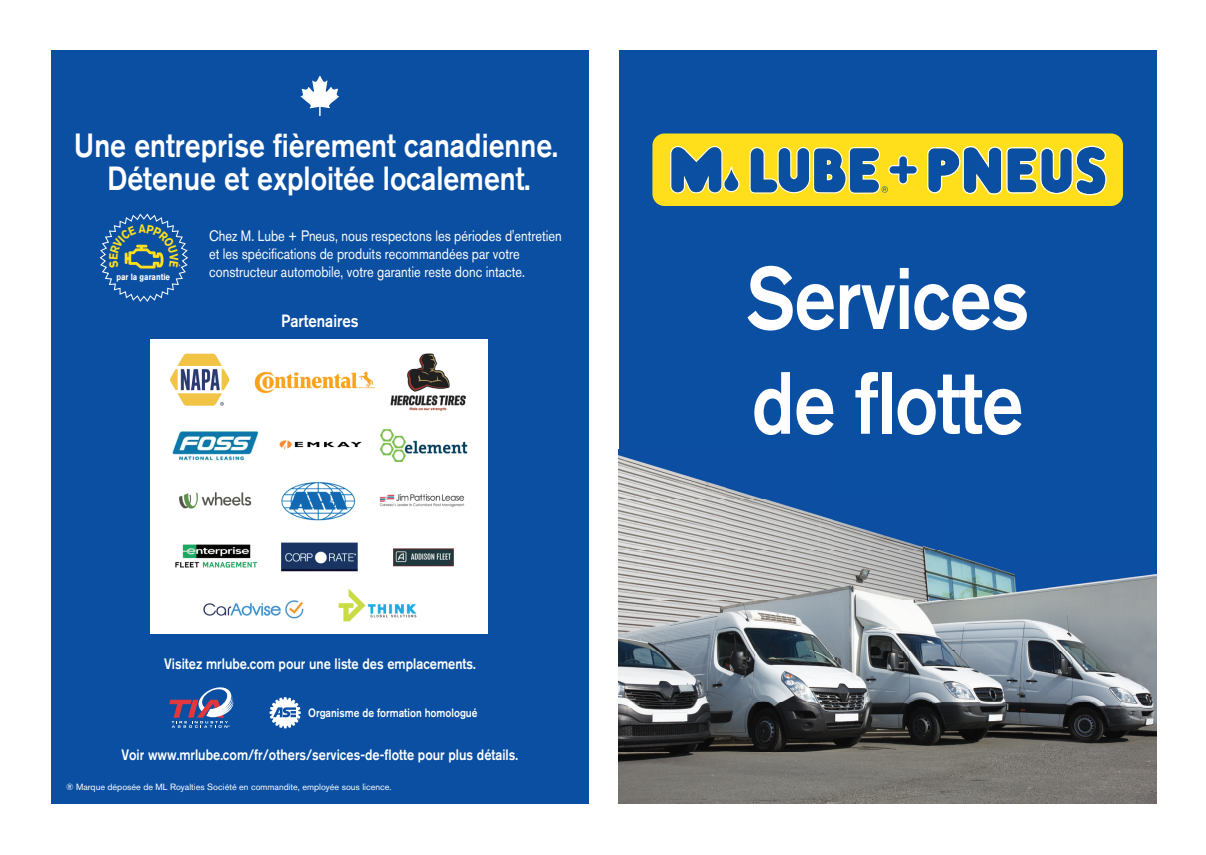
<style>
.page{position:relative;width:1206px;height:855px;background:#fff}
.page>*{position:absolute;margin:0;border:0;box-sizing:border-box;transform-origin:0 0}
.t1{font:500 87.3px/104.7px "Akzidenz Grotesk BQ";letter-spacing:-.015em;color:#fff;scale:.85 1}
.t2{font:500 33.3px/33.3px "Akzidenz Grotesk BQ";color:#fff;text-align:center;scale:.85 1}
.t3{font:500 17.55px "Akzidenz Grotesk BQ";color:#fff;scale:.85 1}
.t4{font:15px/18px "Akzidenz Grotesk BQ";color:#fff;scale:.85 1}
.t5{font:500 15px "Akzidenz Grotesk BQ";color:#fff;scale:.85 1}
.t6{font:500 12px "Akzidenz Grotesk BQ";color:#fff;scale:.85 1}
.t7{font:9px "Akzidenz Grotesk BQ";color:#fff}
.t8{font:700 9px "Akzidenz Grotesk BQ";color:#fff;scale:.85 1}
.t9{font:500 2.4px "Akzidenz Grotesk BQ";color:#fff}
</style>
<div class="page">
<div style="left:51px;top:50px;width:537px;height:754px;background:#0a4fa2"></div>
<div style="left:619px;top:50px;width:537px;height:754px;background:#0a4fa2"></div>
<svg style="left:301px;top:76px;width:38px;height:40px"></svg>
<svg style="left:169px;top:687px;width:65px;height:41px"></svg>
<svg style="left:270px;top:697px;width:31px;height:31px"></svg>
<img style="left:619px;top:455px;width:537px;height:349px">
<img style="left:151px;top:339px;width:336px;height:294px">
<div style="left:652px;top:134px;width:471px;height:72px;background:#ffdf1b;border-radius:12px"></div>
<svg style="left:927px;top:146px;width:180px;height:49px"></svg>
<svg style="left:670px;top:146px;width:248px;height:48px"></svg>
<svg style="left:99px;top:213px;width:90px;height:89px"></svg>
<h2 class="t2" style="left:74px;top:128px;width:571px">Une entreprise fièrement canadienne.<br>Détenue et exploitée localement.</h2>
<p class="t4" style="left:209px;top:227px;width:416px">Chez M. Lube + Pneus, nous respectons les périodes d'entretien et les spécifications de produits recommandées par votre constructeur automobile, votre garantie reste donc intacte.</p>
<p class="t8" style="left:116px;top:272px;width:65px">par la garantie</p>
<p class="t3" style="left:281px;top:310px;width:93px">Partenaires</p>
<p class="t5" style="left:164px;top:654px;width:368px">Visitez mrlube.com pour une liste des emplacements.</p>
<p class="t9" style="left:228px;top:725px;width:3px">®</p>
<p class="t6" style="left:308px;top:705px;width:201px">Organisme de formation homologué</p>
<p class="t5" style="left:121px;top:745px;width:468px">Voir www.mrlube.com/fr/others/services-de-flotte pour plus détails.</p>
<p class="t7" style="left:66px;top:782px;width:327px">® Marque déposée de ML Royalties Société en commandite, employée sous licence.</p>
<h1 class="t1" style="left:746px;top:244px;width:335px">Services de flotte</h1>
</div>
